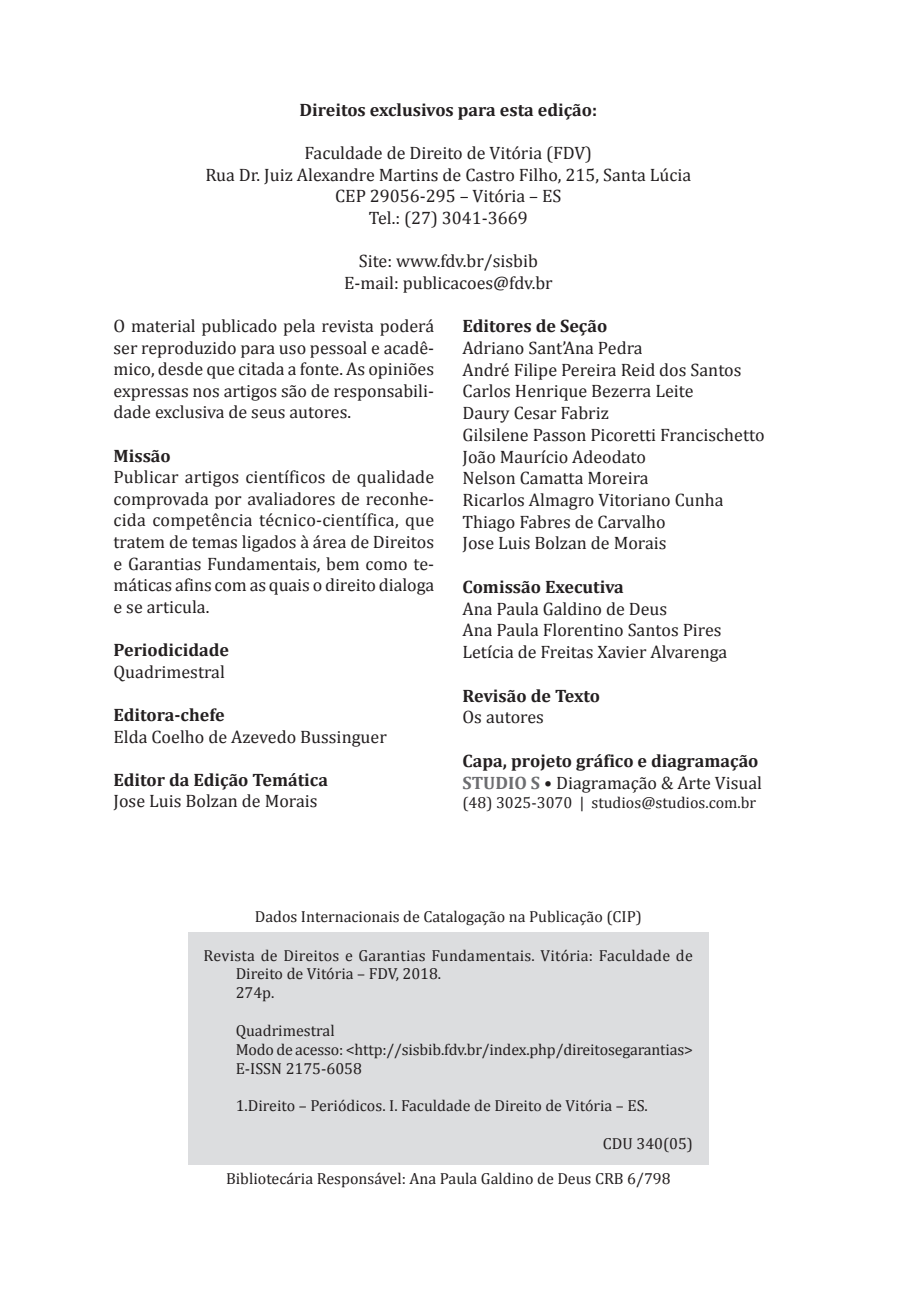
<style>
.page{position:relative;width:908px;height:1304px;background:#fff}
.page>*{position:absolute;margin:0;border:0;box-sizing:border-box;transform-origin:0 0}
.t1{font:18px/21.6px "Cambria";color:#231f20;text-align:justify}
.t2{font:700 18px "Cambria";color:#231f20}
.ficha{font:16px "Cambria";color:#231f20}
.s1{font-weight:700;color:#6c6d70}
</style>
<div class="page">
<div style="left:188px;top:932px;width:520px;height:233px;background:#dcdddf"></div>
<p class="t2" style="left:299px;top:97px;width:299px">Direitos exclusivos para esta edição:</p>
<p class="t1" style="left:304px;top:142px;width:289px">Faculdade de Direito de Vitória (FDV)</p>
<p class="t1" style="left:205px;top:164px;width:487px">Rua Dr. Juiz Alexandre Martins de Castro Filho, 215, Santa Lúcia</p>
<p class="t1" style="left:335px;top:185px;width:228px">CEP 29056-295 – Vitória – ES</p>
<p class="t1" style="left:369px;top:207px;width:160px">Tel.: (27) 3041-3669</p>
<p class="t1" style="left:358px;top:250px;width:180px">Site: www.fdv.br/sisbib</p>
<p class="t1" style="left:344px;top:272px;width:210px">E-mail: publicacoes@fdv.br</p>
<p class="t1" style="left:113px;top:315px;width:322px">O material publicado pela revista poderá ser reproduzido para uso pessoal e acadê&shy;mico, desde que citada a fonte. As opiniões expressas nos artigos são de responsabili&shy;dade exclusiva de seus autores.</p>
<p class="t2" style="left:113px;top:443px;width:59px">Missão</p>
<p class="t1" style="left:113px;top:466px;width:322px">Publicar artigos científicos de qualidade comprovada por avaliadores de reconhe&shy;cida competência técnico-científica, que tratem de temas ligados à área de Direitos e Garantias Fundamentais, bem como te&shy;máticas afins com as quais o direito dialoga e se articula.</p>
<p class="t2" style="left:113px;top:637px;width:117px">Periodicidade</p>
<p class="t1" style="left:113px;top:661px;width:113px">Quadrimestral</p>
<p class="t2" style="left:113px;top:702px;width:113px">Editora-chefe</p>
<p class="t1" style="left:113px;top:725px;width:275px">Elda Coelho de Azevedo Bussinguer</p>
<p class="t2" style="left:113px;top:767px;width:216px">Editor da Edição Temática</p>
<p class="t1" style="left:113px;top:790px;width:205px">Jose Luis Bolzan de Morais</p>
<p class="t2" style="left:462px;top:313px;width:146px">Editores de Seção</p>
<p class="t1" style="left:462px;top:337px;width:181px">Adriano Sant’Ana Pedra</p>
<p class="t1" style="left:462px;top:359px;width:280px">André Filipe Pereira Reid dos Santos</p>
<p class="t1" style="left:462px;top:380px;width:232px">Carlos Henrique Bezerra Leite</p>
<p class="t1" style="left:462px;top:402px;width:148px">Daury Cesar Fabriz</p>
<p class="t1" style="left:462px;top:424px;width:303px">Gilsilene Passon Picoretti Francischetto</p>
<p class="t1" style="left:462px;top:445px;width:185px">João Maurício Adeodato</p>
<p class="t1" style="left:462px;top:467px;width:187px">Nelson Camatta Moreira</p>
<p class="t1" style="left:462px;top:489px;width:262px">Ricarlos Almagro Vitoriano Cunha</p>
<p class="t1" style="left:462px;top:511px;width:205px">Thiago Fabres de Carvalho</p>
<p class="t1" style="left:462px;top:532px;width:205px">Jose Luis Bolzan de Morais</p>
<p class="t2" style="left:462px;top:574px;width:163px">Comissão Executiva</p>
<p class="t1" style="left:462px;top:598px;width:206px">Ana Paula Galdino de Deus</p>
<p class="t1" style="left:462px;top:619px;width:260px">Ana Paula Florentino Santos Pires</p>
<p class="t1" style="left:462px;top:641px;width:266px">Letícia de Freitas Xavier Alvarenga</p>
<p class="t2" style="left:462px;top:683px;width:139px">Revisão de Texto</p>
<p class="t1" style="left:462px;top:706px;width:83px">Os autores</p>
<p class="t2" style="left:462px;top:748px;width:297px">Capa, projeto gráfico e diagramação</p>
<p class="t1" style="left:462px;top:772px;width:301px"><span class="s1">STUDIO S</span> • Diagramação &amp; Arte Visual</p>
<p class="ficha" style="left:462px;top:793px;width:295px">(48) 3025-3070 | studios@studios.com.br</p>
<p class="ficha" style="left:254px;top:907px;width:388px">Dados Internacionais de Catalogação na Publicação (CIP)</p>
<p class="ficha" style="left:203px;top:946px;width:490px">Revista de Direitos e Garantias Fundamentais. Vitória: Faculdade de</p>
<p class="ficha" style="left:235px;top:965px;width:207px">Direito de Vitória – FDV, 2018.</p>
<p class="ficha" style="left:235px;top:983px;width:40px">274p.</p>
<p class="ficha" style="left:235px;top:1021px;width:100px">Quadrimestral</p>
<p class="ficha" style="left:235px;top:1040px;width:458px">Modo de acesso: &lt;http://sisbib.fdv.br/index.php/direitosegarantias&gt;</p>
<p class="ficha" style="left:235px;top:1059px;width:128px">E-ISSN 2175-6058</p>
<p class="ficha" style="left:235px;top:1096px;width:413px">1.Direito – Periódicos. I. Faculdade de Direito de Vitória – ES.</p>
<p class="ficha" style="left:602px;top:1134px;width:92px">CDU 340(05)</p>
<p class="ficha" style="left:226px;top:1169px;width:446px">Bibliotecária Responsável: Ana Paula Galdino de Deus CRB 6/798</p>
</div>
